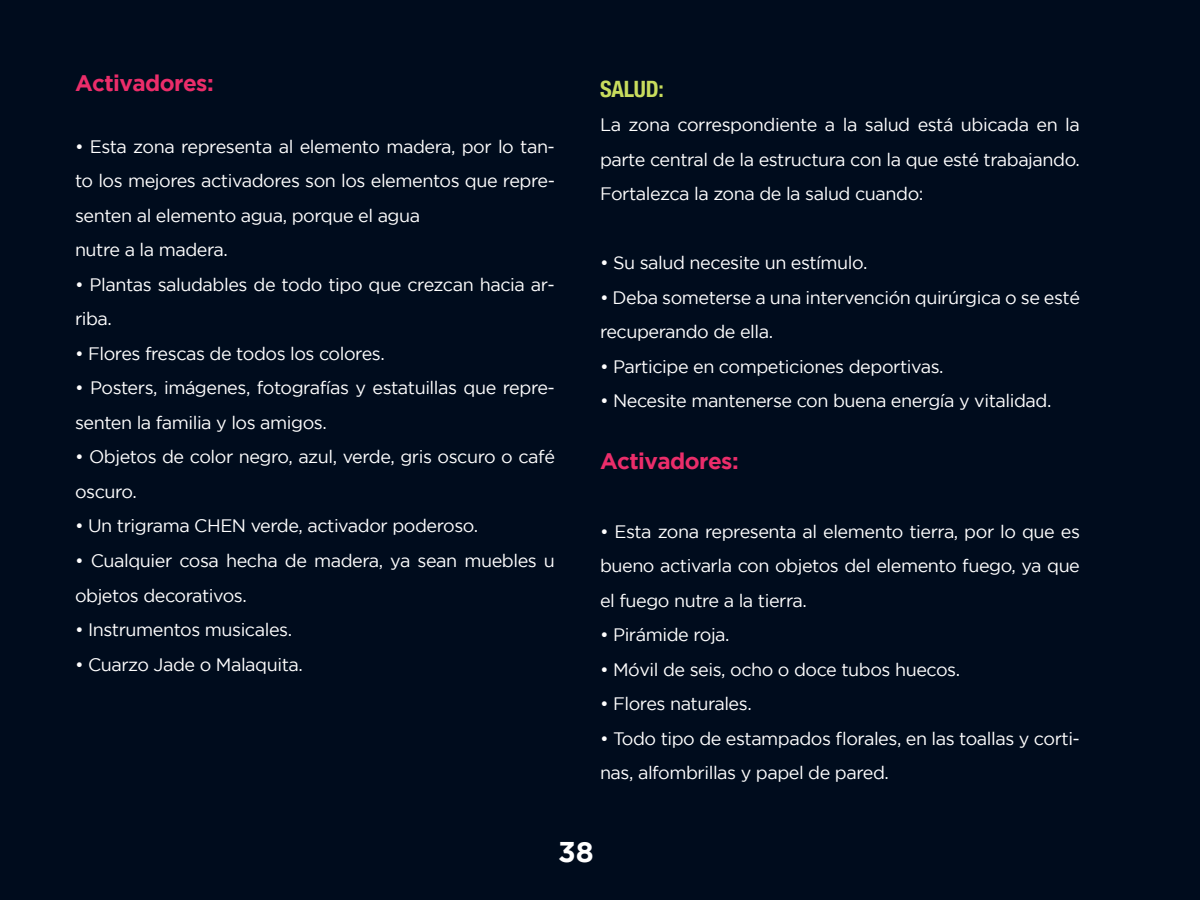
<style>
.page{position:relative;width:1200px;height:900px;background:#000c1d}
.page>*{position:absolute;margin:0;border:0;box-sizing:border-box;transform-origin:0 0}
.t1{font:700 28.5px "Gotham";color:#fff}
.t2{font:700 22.5px "Gotham";letter-spacing:-.025em;color:#eb2d6a}
.t3{font:700 condensed 22.5px "Helvetica Neue";color:#c8dc5d}
.t4{font:18px/34.5px "Gotham";letter-spacing:-.025em;color:#fff}
</style>
<div class="page">
<p class="t2" style="left:75px;top:70px;width:140px">Activadores:</p>
<p class="t4" style="left:75px;top:129px;width:482px">• Esta zona representa al elemento madera, por lo tan&shy;to los mejores activadores son los elementos que repre&shy;senten al elemento agua, porque el agua<br>nutre a la madera.</p>
<p class="t4" style="left:75px;top:267px;width:482px">• Plantas saludables de todo tipo que crezcan hacia ar&shy;riba.</p>
<p class="t4" style="left:75px;top:336px;width:311px">• Flores frescas de todos los colores.</p>
<p class="t4" style="left:75px;top:371px;width:482px">• Posters, imágenes, fotografías y estatuillas que repre&shy;senten la familia y los amigos.</p>
<p class="t4" style="left:75px;top:440px;width:482px">• Objetos de color negro, azul, verde, gris oscuro o café oscuro.</p>
<p class="t4" style="left:75px;top:509px;width:405px">• Un trigrama CHEN verde, activador poderoso.</p>
<p class="t4" style="left:75px;top:543px;width:482px">• Cualquier cosa hecha de madera, ya sean muebles u objetos decorativos.</p>
<p class="t4" style="left:75px;top:612px;width:219px">• Instrumentos musicales.</p>
<p class="t4" style="left:75px;top:647px;width:229px">• Cuarzo Jade o Malaquita.</p>
<p class="t3" style="left:600px;top:70px;width:65px">SAlUD :</p>
<p class="t4" style="left:600px;top:107px;width:482px;text-align:justify">La zona correspondiente a la salud está ubicada en la parte central de la estructura con la que esté trabajando.<br>Fortalezca la zona de la salud cuando:</p>
<p class="t4" style="left:600px;top:245px;width:269px">• Su salud necesite un estímulo.</p>
<p class="t4" style="left:600px;top:280px;width:482px">• Deba someterse a una intervención quirúrgica o se esté recuperando de ella.</p>
<p class="t4" style="left:600px;top:349px;width:345px">• Participe en competiciones deportivas.</p>
<p class="t4" style="left:600px;top:383px;width:453px">• Necesite mantenerse con buena energía y vitalidad.</p>
<p class="t2" style="left:600px;top:448px;width:140px">Activadores:</p>
<p class="t4" style="left:600px;top:514px;width:482px;text-align:justify">• Esta zona representa al elemento tierra, por lo que es bueno activarla con objetos del elemento fuego, ya que el fuego nutre a la tierra.</p>
<p class="t4" style="left:600px;top:617px;width:131px">• Pirámide roja.</p>
<p class="t4" style="left:600px;top:652px;width:362px">• Móvil de seis, ocho o doce tubos huecos.</p>
<p class="t4" style="left:600px;top:686px;width:153px">• Flores naturales.</p>
<p class="t4" style="left:600px;top:721px;width:482px">• Todo tipo de estampados florales, en las toallas y corti&shy;nas, alfombrillas y papel de pared.</p>
<h1 class="t1" style="left:558px;top:836px;width:37px">38</h1>
</div>
